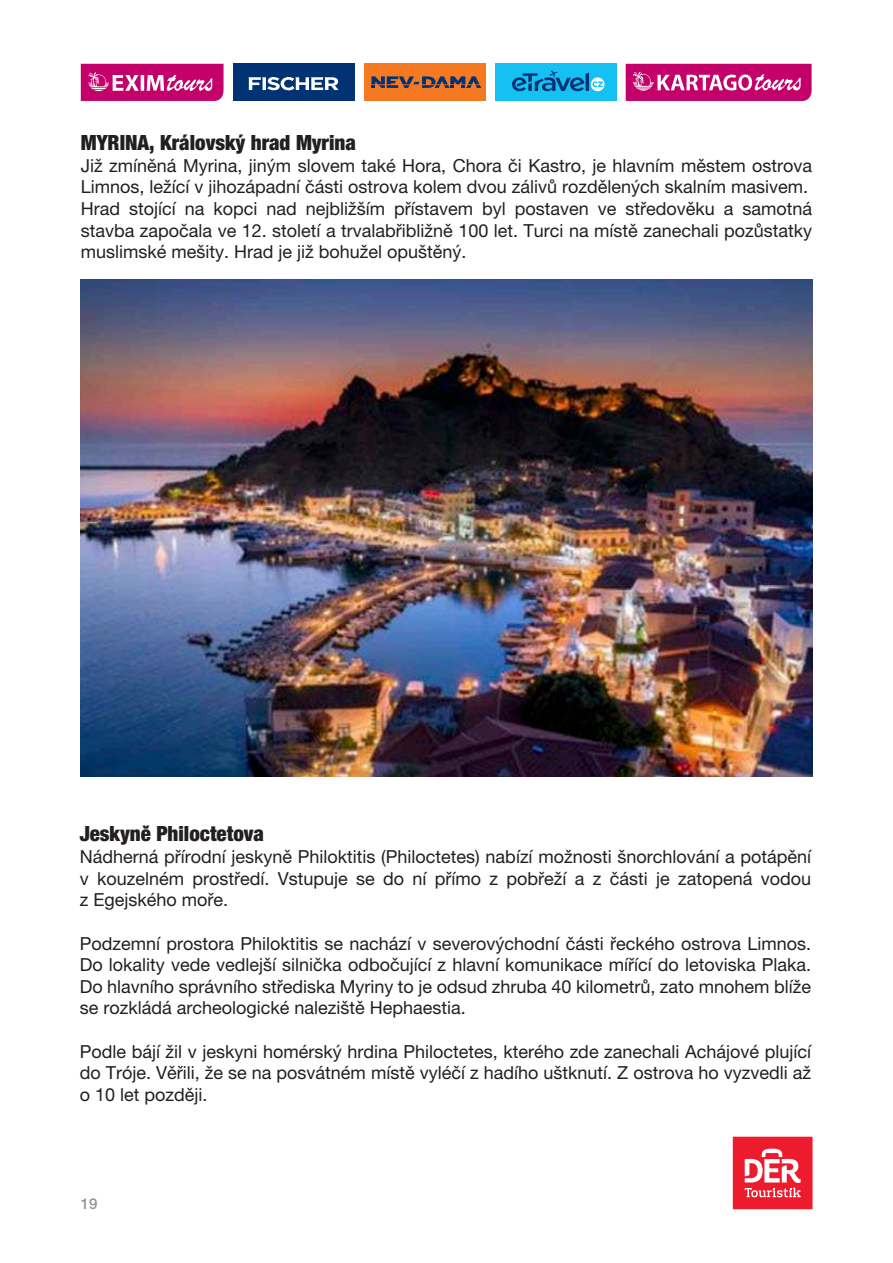
<style>
.page{position:relative;width:893px;height:1263px;background:#fff}
.page>*{position:absolute;margin:0;border:0;box-sizing:border-box;transform-origin:0 0}
.t1{font:900 condensed 21px "Helvetica Neue CE";color:#231f20}
.t2{font:18px/21.6px "Helvetica Neue CE";color:#231f20;text-align:justify}
.t3{font:500 15px "Helvetica Neue CE";color:#939598}
</style>
<div class="page">
<div style="left:233px;top:64px;width:121px;height:37px;background:#013374"></div>
<svg style="left:248px;top:77px;width:91px;height:13px"></svg>
<div style="left:364px;top:64px;width:121px;height:37px;background:#f47921"></div>
<svg style="left:371px;top:76px;width:110px;height:12px"></svg>
<div style="left:495px;top:64px;width:121px;height:37px;background:#15c0f2"></div>
<svg style="left:512px;top:71px;width:93px;height:20px"></svg>
<svg style="left:81px;top:64px;width:143px;height:37px;background:#cd2b83"></svg>
<svg style="left:626px;top:64px;width:186px;height:37px;background:#ce2c84"></svg>
<div style="left:733px;top:1137px;width:79px;height:72px;background:#ee1b2d"></div>
<svg style="left:745px;top:1148px;width:56px;height:49px"></svg>
<img style="left:81px;top:280px;width:731px;height:497px">
<p class="t1" style="left:81px;top:130px;width:277px">MYRINA, Královský hrad Myrina</p>
<p class="t2" style="left:81px;top:155px;width:733px;text-align:left">Již zmíněná Myrina, jiným slovem také Hora, Chora či Kastro, je hlavním městem ostrova Limnos, ležící v jihozápadní části ostrova kolem dvou zálivů rozdělených skalním masivem.<br>Hrad stojící na kopci nad nejbližším přístavem byl postaven ve středověku a samotná stavba započala ve 12. století a trvalabřibližně 100 let. Turci na místě zanechali pozůstatky muslimské mešity. Hrad je již bohužel opuštěný.</p>
<p class="t1" style="left:80px;top:821px;width:186px">Jeskyně Philoctetova</p>
<p class="t2" style="left:80px;top:846px;width:733px">Nádherná přírodní jeskyně Philoktitis (Philoctetes) nabízí možnosti šnorchlování a potápění v kouzelném prostředí. Vstupuje se do ní přímo z pobřeží a z části je zatopená vodou z Egejského moře.</p>
<p class="t2" style="left:80px;top:932px;width:733px">Podzemní prostora Philoktitis se nachází v severovýchodní části řeckého ostrova Limnos.<br>Do lokality vede vedlejší silnička odbočující z hlavní komunikace mířící do letoviska Plaka.<br>Do hlavního správního střediska Myriny to je odsud zhruba 40 kilometrů, zato mnohem blíže se rozkládá archeologické naleziště Hephaestia.</p>
<p class="t2" style="left:80px;top:1040px;width:733px">Podle bájí žil v jeskyni homérský hrdina Philoctetes, kterého zde zanechali Achájové plující do Tróje. Věřili, že se na posvátném místě vyléčí z hadího uštknutí. Z ostrova ho vyzvedli až o 10 let později.</p>
<p class="t3" style="left:81px;top:1194px;width:18px">19</p>
</div>
